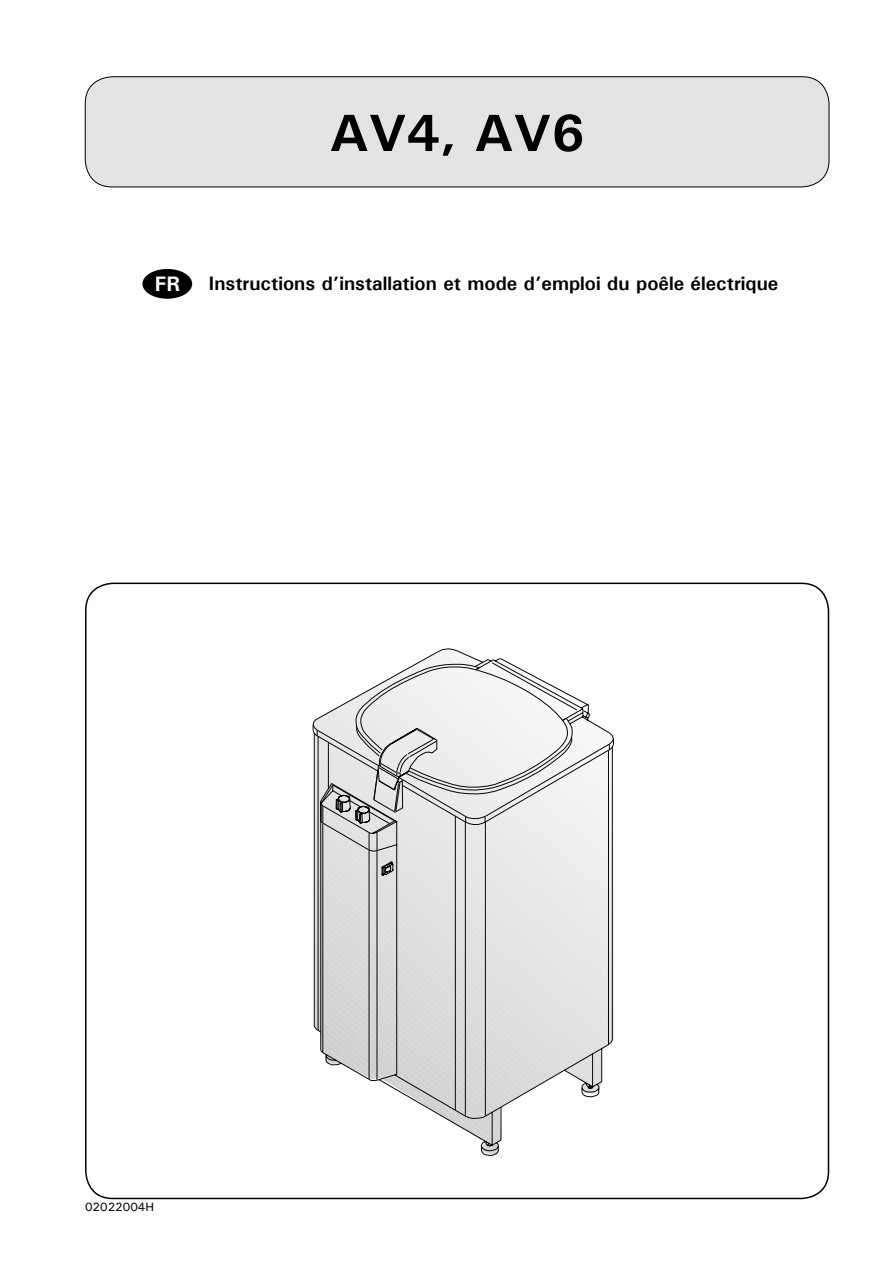
<style>
.page{position:relative;width:893px;height:1263px;background:#fff}
.page>*{position:absolute;margin:0;border:0;box-sizing:border-box;transform-origin:0 0}
.t1{font:700 52.5px "Univers";color:#000}
.t2{font:700 21px "Univers";color:#fff}
.t3{font:700 19.5px "Univers";color:#000}
.t4{font:12px "Univers";color:#000}
</style>
<div class="page">
<svg style="left:312px;top:648px;width:302px;height:498px"></svg>
<svg style="left:381px;top:861px;width:13px;height:15px"></svg>
<div style="left:85px;top:77px;width:744px;height:110px;background:#e3e3e3;border-radius:27px"></div>
<div style="left:85px;top:77px;width:744px;height:110px;border:1px solid #000;border-radius:27px"></div>
<div style="left:142px;top:269px;width:50px;height:30px;background:#000;border-radius:50%"></div>
<h1 class="t1" style="left:330px;top:101px;width:256px">AV4, AV6</h1>
<p class="t2" style="left:155px;top:271px;width:27px">FR</p>
<p class="t3" style="left:209px;top:272px;width:571px">Instructions d’installation et mode d’emploi du poêle électrique</p>
<p class="t4" style="left:85px;top:1199px;width:71px">02022004H</p>
</div>
